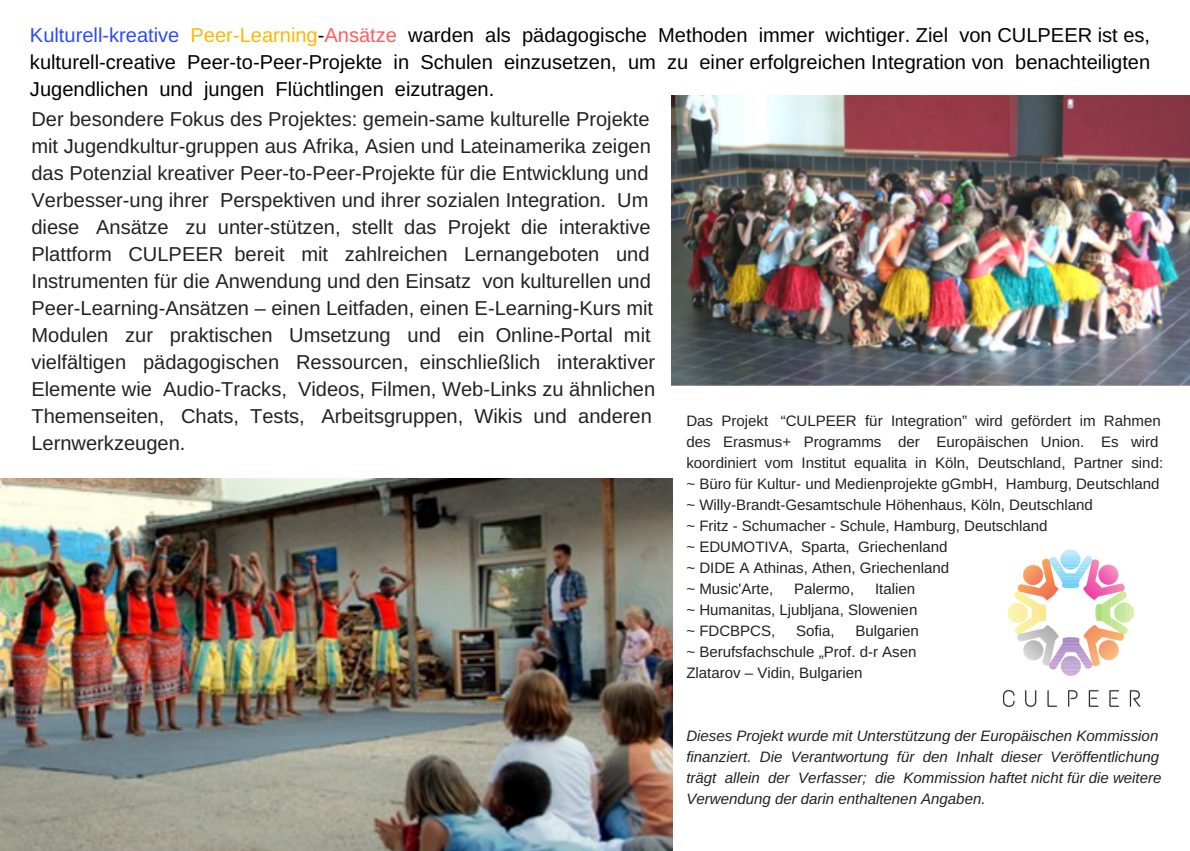
<style>
.page{position:relative;width:1190px;height:851px;background:#fff}
.page>*{position:absolute;margin:0;border:0;box-sizing:border-box;transform-origin:0 0}
.t1{font:20px/27px "Arimo";color:#222}
.t2{font:20px/27px "Arimo";color:#000;text-align:justify}
.t3{font:15px/21px "Arimo";color:#222}
.t4{font:italic 15px/21px "Arimo";color:#222}
.s1{color:#2c4aff}
.s2{color:#ffb700}
.s3{color:#ff5c5c}
</style>
<div class="page">
<img style="left:1003px;top:549px;width:138px;height:158px">
<img style="left:671px;top:96px;width:519px;height:289px">
<img style="left:0;top:478px;width:673px;height:372px">
<p class="t2" style="left:30px;top:22px;width:1122px"><span class="s1">Kulturell-kreative</span> <span class="s2">Peer-Learning</span>-<span class="s3">Ansätze</span> warden als pädagogische Methoden immer wichtiger. Ziel von CULPEER ist es, kulturell-creative Peer-to-Peer-Projekte in Schulen einzusetzen, um zu einer erfolgreichen Integration von benachteiligten Jugendlichen und jungen Flüchtlingen eizutragen.</p>
<p class="t1" style="left:31px;top:105px;width:625px">Der besondere Fokus des Projektes: gemein-same kulturelle Projekte mit Jugendkultur-gruppen aus Afrika, Asien und Lateinamerika zeigen das Potenzial kreativer Peer-to-Peer-Projekte für die Entwicklung und Verbesser-ung ihrer Perspektiven und ihrer sozialen Integration. Um diese Ansätze zu unter-stützen, stellt das Projekt die interaktive Plattform CULPEER bereit mit zahlreichen Lernangeboten und Instrumenten für die Anwendung und den Einsatz von kulturellen und Peer-Learning-Ansätzen – einen Leitfaden, einen E-Learning-Kurs mit Modulen zur praktischen Umsetzung und ein Online-Portal mit vielfältigen pädagogischen Ressourcen, einschließlich interaktiver Elemente wie Audio-Tracks, Videos, Filmen, Web-Links zu ähnlichen Themenseiten, Chats, Tests, Arbeitsgruppen, Wikis und anderen Lernwerkzeugen.</p>
<p class="t3" style="left:686px;top:410px;width:478px">Das Projekt “CULPEER für Integration” wird gefördert im Rahmen des Erasmus+ Programms der Europäischen Union. Es wird koordiniert vom Institut equalita in Köln, Deutschland, Partner sind: ~ Büro für Kultur- und Medienprojekte gGmbH, Hamburg, Deutschland ~ Willy-Brandt-Gesamtschule Höhenhaus, Köln, Deutschland<br>~ Fritz - Schumacher - Schule, Hamburg, Deutschland<br>~ EDUMOTIVA, Sparta, Griechenland<br>~ DIDE A Athinas, Athen, Griechenland<br>~ Music'Arte,</p>
<p class="t3" style="left:686px;top:578px;width:232px;text-indent:189px">Italien ~ Humanitas, Ljubljana, Slowenien ~ FDCBPCS,</p>
<p class="t3" style="left:794px;top:578px;width:62px">Palermo,</p>
<p class="t3" style="left:686px;top:620px;width:234px;text-indent:169px">Bulgarien ~ Berufsfachschule „Prof. d-r Asen<br>Zlatarov – Vidin, Bulgarien</p>
<p class="t3" style="left:796px;top:620px;width:40px">Sofia,</p>
<p class="t4" style="left:686px;top:725px;width:477px">Dieses Projekt wurde mit Unterstützung der Europäischen Kommission finanziert. Die Verantwortung für den Inhalt dieser Veröffentlichung trägt allein der Verfasser; die Kommission haftet nicht für die weitere Verwendung der darin enthaltenen Angaben.</p>
</div>
